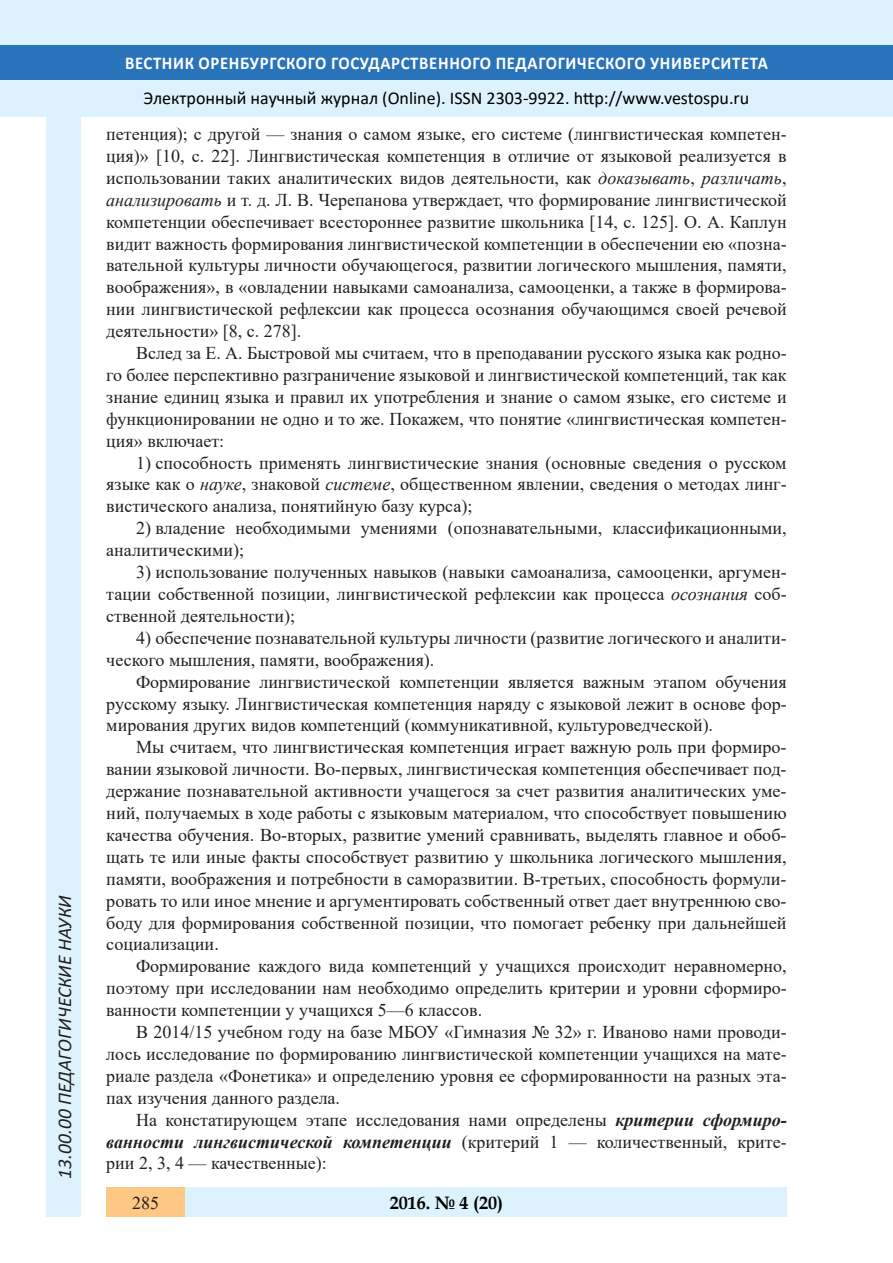
<style>
.page{position:relative;width:893px;height:1263px;background:#fff}
.page>*{position:absolute;margin:0;border:0;box-sizing:border-box;transform-origin:0 0}
.t1{font:italic 19.5px "Calibri";color:#231f20}
.Стиль2{font:18px/21.9px "Times New Roman";color:#231f20;text-align:justify}
.t2{font:18px "Calibri";color:#000}
.t3{font:700 18px "Calibri";letter-spacing:.04em;color:#fff;scale:.93 1}
.t4{font:700 18px "Book Antiqua";color:#000}
.s1{font-style:italic}
.s2{font-weight:700;font-style:italic}
</style>
<div class="page">
<div style="left:0;top:0;width:893px;height:116px;background:#dcf2fc"></div>
<div style="left:0;top:45px;width:893px;height:34px;background:#2873ba"></div>
<div style="left:47px;top:116px;width:34px;height:1101px;background:#dcf2fc"></div>
<div style="left:106px;top:1188px;width:681px;height:29px;background:#dcf2fc"></div>
<div style="left:106px;top:1188px;width:79px;height:29px;background:#fdc784"></div>
<p class="t1" style="left:51px;top:1179px;width:285px;rotate:-90deg">13.00.00 ПЕДАГОГИЧЕСКИЕ НАУКИ</p>
<p class="t1" style="left:51px;top:1105px;width:206px;rotate:-90deg">БИОЛОГИЧЕСКИЕ НАУКИ</p>
<p class="t1" style="left:51px;top:1179px;width:11px;rotate:-90deg">0</p>
<p class="t3" style="left:125px;top:50px;width:693px">ВЕСТНИК ОРЕНБУРГСКОГО ГОСУДАРСТВЕННОГО ПЕДАГОГИЧЕСКОГО УНИВЕРСИТЕТА</p>
<p class="t2" style="left:144px;top:85px;width:607px">Электронный научный журнал (Online). ISSN 2303-9922. http://www.vestospu.ru</p>
<p class="t2" style="left:583px;top:85px;width:13px">t</p>
<p class="Стиль2" style="left:106px;top:122px;width:682px">петенция); с другой — знания о самом языке, его системе (лингвистическая компетен&shy;ция)» [10, с. 22]. Лингвистическая компетенция в отличие от языковой реализуется в использовании таких аналитических видов деятельности, как <span class="s1">доказывать</span>, <span class="s1">различать</span>, <span class="s1">анализировать</span> и т. д. Л. В. Черепанова утверждает, что формирование лингвистической компетенции обеспечивает всестороннее развитие школьника [14, с. 125]. О. А. Каплун видит важность формирования лингвистической компетенции в обеспечении ею «позна&shy;вательной культуры личности обучающегося, развитии логического мышления, памяти, воображения», в «овладении навыками самоанализа, самооценки, а также в формирова&shy;нии лингвистической рефлексии как процесса осознания обучающимся своей речевой деятельности» [8, с. 278].</p>
<p class="Стиль2" style="left:106px;top:341px;width:682px;text-indent:30px">Вслед за Е. А. Быстровой мы считаем, что в преподавании русского языка как родно&shy;го более перспективно разграничение языковой и лингвистической компетенций, так как знание единиц языка и правил их употребления и знание о самом языке, его системе и функционировании не одно и то же. Покажем, что понятие «лингвистическая компетен&shy;ция» включает:</p>
<p class="Стиль2" style="left:106px;top:451px;width:682px;text-indent:30px">1) способность применять лингвистические знания (основные сведения о русском языке как о <span class="s1">науке</span>, знаковой <span class="s1">системе</span>, общественном явлении, сведения о методах линг&shy;вистического анализа, понятийную базу курса);</p>
<p class="Стиль2" style="left:106px;top:517px;width:682px;text-indent:30px">2) владение необходимыми умениями (опознавательными, классификационными, аналитическими);</p>
<p class="Стиль2" style="left:106px;top:560px;width:682px;text-indent:30px">3) использование полученных навыков (навыки самоанализа, самооценки, аргумен&shy;тации собственной позиции, лингвистической рефлексии как процесса <span class="s1">осознания</span> соб&shy;ственной деятельности);</p>
<p class="Стиль2" style="left:106px;top:626px;width:682px;text-indent:30px">4) обеспечение познавательной культуры личности (развитие логического и аналити&shy;ческого мышления, памяти, воображения).</p>
<p class="Стиль2" style="left:106px;top:670px;width:682px;text-indent:30px">Формирование лингвистической компетенции является важным этапом обучения русскому языку. Лингвистическая компетенция наряду с языковой лежит в основе фор&shy;мирования других видов компетенций (коммуникативной, культуроведческой).</p>
<p class="Стиль2" style="left:106px;top:736px;width:682px;text-indent:30px">Мы считаем, что лингвистическая компетенция играет важную роль при формиро&shy;вании языковой личности. Во-первых, лингвистическая компетенция обеспечивает под&shy;держание познавательной активности учащегося за счет развития аналитических уме&shy;ний, получаемых в ходе работы с языковым материалом, что способствует повышению качества обучения. Во-вторых, развитие умений сравнивать, выделять главное и обоб&shy;щать те или иные факты способствует развитию у школьника логического мышления, памяти, воображения и потребности в саморазвитии. В-третьих, способность формули&shy;ровать то или иное мнение и аргументировать собственный ответ дает внутреннюю сво&shy;боду для формирования собственной позиции, что помогает ребенку при дальнейшей социализации.</p>
<p class="Стиль2" style="left:106px;top:955px;width:682px;text-indent:30px">Формирование каждого вида компетенций у учащихся происходит неравномерно, поэтому при исследовании нам необходимо определить критерии и уровни сформиро&shy;ванности компетенции у учащихся 5—6 классов.</p>
<p class="Стиль2" style="left:106px;top:1020px;width:682px;text-indent:30px">В 2014/15 учебном году на базе МБОУ «Гимназия № 32» г. Иваново нами проводи&shy;лось исследование по формированию лингвистической компетенции учащихся на мате&shy;риале раздела «Фонетика» и определению уровня ее сформированности на разных эта&shy;пах изучения данного раздела.</p>
<p class="Стиль2" style="left:106px;top:1108px;width:682px;text-indent:30px">На констатирующем этапе исследования нами определены <span class="s2">критерии сформиро&shy;ванности лингвистической компетенции</span> (критерий 1 — количественный, крите&shy;рии 2, 3, 4 — качественные):</p>
<p class="Стиль2" style="left:132px;top:1191px;width:28px">285</p>
<p class="t4" style="left:390px;top:1190px;width:115px">2016. № 4 (20)</p>
</div>
